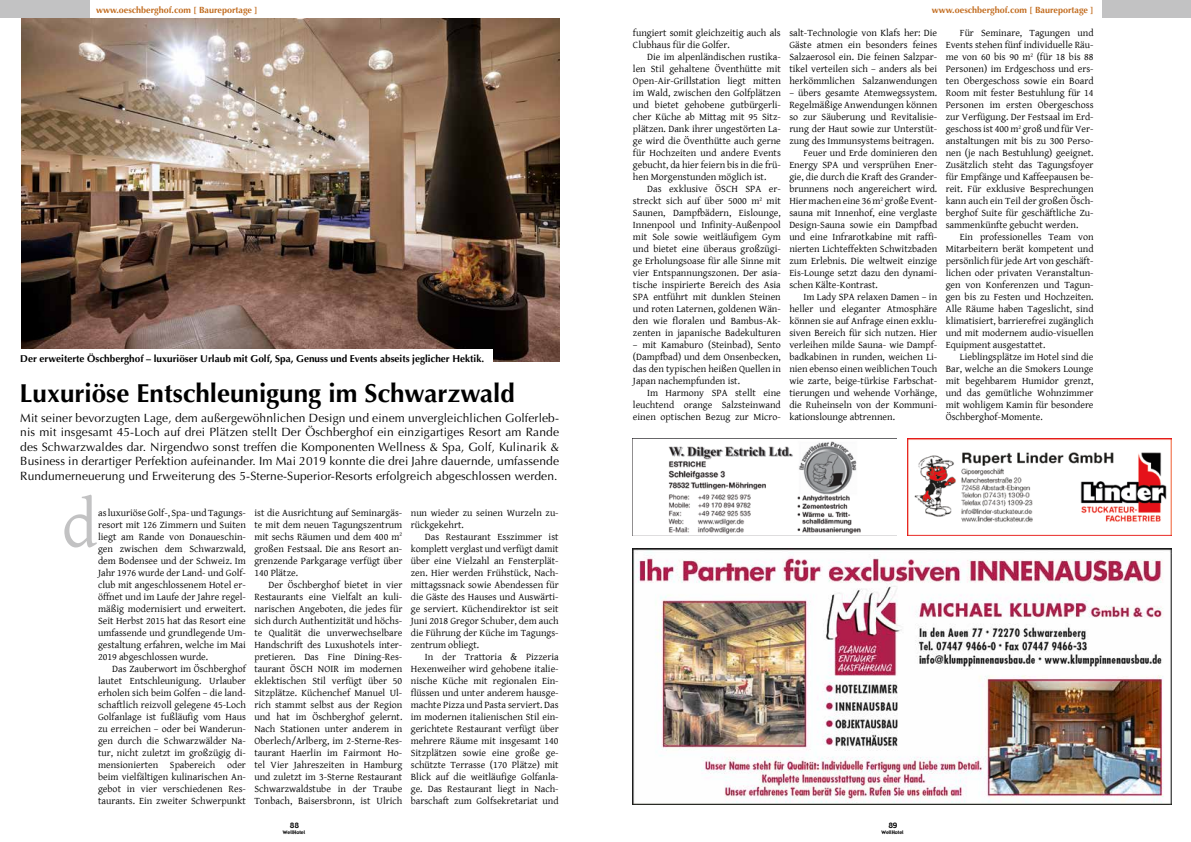
<style>
.page{position:relative;width:1191px;height:842px;background:#fff}
.page>*{position:absolute;margin:0;border:0;box-sizing:border-box;transform-origin:0 0}
.t1{font:68.5px "Gentium Basic";color:#c2c2c3}
.t2{font:700 26px "Optima";color:#000}
.t3{font:12px/14.4px "Optima";letter-spacing:.01em;color:#000;text-align:justify}
.t4{font:10px/12px "Gentium Basic";color:#000;text-align:justify}
.t5{font:700 10px "Optima";color:#000}
.t6{font:700 9px "Optima";color:#c26c1f}
.t7{font:7.3px "Gadget";color:#000}
.t8{font:4.8px "Gadget";color:#000}
</style>
<div class="page">
<img style="left:21px;top:17px;width:538px;height:344px">
<div style="left:20px;top:349px;width:473px;height:23px;background:#fff"></div>
<div style="left:0;top:0;width:89px;height:17px;background:#c2c2c3"></div>
<div style="left:1102px;top:0;width:89px;height:17px;background:#c2c2c3"></div>
<img style="left:632px;top:549px;width:539px;height:255px">
<img style="left:907px;top:439px;width:264px;height:96px">
<img style="left:632px;top:439px;width:229px;height:96px">
<p class="t6" style="left:96px;top:5px;width:163px">www.oeschberghof.com [ Baureportage ]</p>
<p class="t6" style="left:932px;top:5px;width:163px">www.oeschberghof.com [ Baureportage ]</p>
<p class="t4" style="left:633px;top:27px;width:149px">fungiert somit gleichzeitig auch als<br>Clubhaus für die Golfer.</p>
<p class="t4" style="left:633px;top:51px;width:149px;text-indent:14px">Die im alpenländischen rustika&shy;len Stil gehaltene Öventhütte mit Open-Air-Grillstation liegt mitten im Wald, zwischen den Golfplätzen und bietet gehobene gutbürgerli&shy;cher Küche ab Mittag mit 95 Sitz&shy;plätzen. Dank ihrer ungestörten La&shy;ge wird die Öventhütte auch gerne für Hochzeiten und andere Events gebucht, da hier feiern bis in die frü&shy;hen Morgenstunden möglich ist.</p>
<p class="t4" style="left:633px;top:183px;width:149px;text-indent:14px">Das exklusive ÖSCH SPA er&shy;streckt sich auf über 5000 m<sup>2</sup> mit Saunen, Dampfbädern, Eislounge, Innenpool und Infinity-Außenpool mit Sole sowie weitläufigem Gym und bietet eine überaus großzügi&shy;ge Erholungsoase für alle Sinne mit vier Entspannungszonen. Der asia&shy;tische inspirierte Bereich des Asia SPA entführt mit dunklen Steinen und roten Laternen, goldenen Wän&shy;den wie floralen und Bambus-Ak&shy;zenten in japanische Badekulturen</p>
<p class="t4" style="left:633px;top:339px;width:149px">– mit Kamaburo (Steinbad), Sento (Dampfbad) und dem Onsenbecken, das den typischen heißen Quellen in Japan nachempfunden ist.</p>
<p class="t4" style="left:633px;top:387px;width:149px;text-indent:14px">Im Harmony SPA stellt eine leuchtend orange Salzsteinwand einen optischen Bezug zur Micro-</p>
<p class="t4" style="left:789px;top:27px;width:149px">salt-Technologie von Klafs her: Die Gäste atmen ein besonders feines Salzaerosol ein. Die feinen Salzpar&shy;tikel verteilen sich – anders als bei herkömmlichen Salzanwendungen</p>
<p class="t4" style="left:789px;top:87px;width:149px">– übers gesamte Atemwegssystem.</p>
<p class="t4" style="left:789px;top:99px;width:149px">Regelmäßige Anwendungen können</p>
<p class="t4" style="left:789px;top:111px;width:149px">so zur Säuberung und Revitalisie-</p>
<p class="t4" style="left:789px;top:123px;width:149px">rung der Haut sowie zur Unterstüt-</p>
<p class="t4" style="left:789px;top:135px;width:146px">zung des Immunsystems beitragen.</p>
<p class="t4" style="left:803px;top:147px;width:135px">Feuer und Erde dominieren den</p>
<p class="t4" style="left:789px;top:159px;width:149px">Energy SPA und versprühen Ener-</p>
<p class="t4" style="left:789px;top:171px;width:149px">gie, die durch die Kraft des Grander-</p>
<p class="t4" style="left:789px;top:183px;width:149px">brunnens noch angereichert wird.</p>
<p class="t4" style="left:789px;top:195px;width:149px">Hier machen eine 36 m<sup>2</sup> große Event-</p>
<p class="t4" style="left:789px;top:207px;width:149px">sauna mit Innenhof, eine verglaste</p>
<p class="t4" style="left:789px;top:219px;width:149px">Design-Sauna sowie ein Dampfbad</p>
<p class="t4" style="left:789px;top:231px;width:149px">und eine Infrarotkabine mit raffi-</p>
<p class="t4" style="left:789px;top:243px;width:149px">nierten Lichteffekten Schwitzbaden</p>
<p class="t4" style="left:789px;top:255px;width:149px">zum Erlebnis. Die weltweit einzige</p>
<p class="t4" style="left:789px;top:267px;width:149px">Eis-Lounge setzt dazu den dynami-</p>
<p class="t4" style="left:789px;top:279px;width:90px">schen Kälte-Kontrast.</p>
<p class="t4" style="left:803px;top:291px;width:135px">Im Lady SPA relaxen Damen – in</p>
<p class="t4" style="left:789px;top:303px;width:149px">heller und eleganter Atmosphäre</p>
<p class="t4" style="left:789px;top:315px;width:149px">können sie auf Anfrage einen exklu-</p>
<p class="t4" style="left:789px;top:327px;width:149px">siven Bereich für sich nutzen. Hier</p>
<p class="t4" style="left:789px;top:339px;width:149px">verleihen milde Sauna- wie Dampf-</p>
<p class="t4" style="left:789px;top:351px;width:149px">badkabinen in runden, weichen Li-</p>
<p class="t4" style="left:789px;top:363px;width:149px">nien ebenso einen weiblichen Touch</p>
<p class="t4" style="left:789px;top:375px;width:149px">wie zarte, beige-türkise Farbschat-</p>
<p class="t4" style="left:789px;top:387px;width:149px">tierungen und wehende Vorhänge,</p>
<p class="t4" style="left:789px;top:399px;width:149px">die Ruheinseln von der Kommuni-</p>
<p class="t4" style="left:789px;top:411px;width:107px">kationslounge abtrennen.</p>
<p class="t4" style="left:945px;top:27px;width:149px;text-indent:14px">Für Seminare, Tagungen und Events stehen fünf individuelle Räu&shy;me von 60 bis 90 m<sup>2</sup> (für 18 bis 88<br>Personen) im Erdgeschoss und ers&shy;ten Obergeschoss sowie ein Board Room mit fester Bestuhlung für 14<br>Personen im ersten Obergeschoss zur Verfügung. Der Festsaal im Erd&shy;geschoss ist 400 m<sup>2</sup> groß und für Ver&shy;anstaltungen mit bis zu 300 Perso&shy;nen (je nach Bestuhlung) geeignet.<br>Zusätzlich steht das Tagungsfoyer für Empfänge und Kaffeepausen be&shy;reit. Für exklusive Besprechungen kann auch ein Teil der großen Ösch&shy;berghof Suite für geschäftliche Zu&shy;sammenkünfte gebucht werden.</p>
<p class="t4" style="left:945px;top:231px;width:149px;text-indent:14px">Ein professionelles Team von Mitarbeitern berät kompetent und persönlich für jede Art von geschäft&shy;lichen oder privaten Veranstaltun&shy;gen von Konferenzen und Tagun&shy;gen bis zu Festen und Hochzeiten.<br>Alle Räume haben Tageslicht, sind klimatisiert, barrierefrei zugänglich und mit modernem audio-visuellen Equipment ausgestattet.</p>
<p class="t4" style="left:945px;top:351px;width:149px;text-indent:14px">Lieblingsplätze im Hotel sind die Bar, welche an die Smokers Lounge mit begehbarem Humidor grenzt, und das gemütliche Wohnzimmer mit wohligem Kamin für besondere Öschberghof-Momente.</p>
<p class="t5" style="left:20px;top:352px;width:465px">Der erweiterte Öschberghof – luxuriöser Urlaub mit Golf, Spa, Genuss und Events abseits jeglicher Hektik.</p>
<h2 class="t2" style="left:20px;top:378px;width:497px">Luxuriöse Entschleunigung im Schwarzwald</h2>
<p class="t3" style="left:20px;top:411px;width:540px">Mit seiner bevorzugten Lage, dem außergewöhnlichen Design und einem unvergleichlichen Golferleb&shy;nis mit insgesamt 45-Loch auf drei Plätzen stellt Der Öschberghof ein einzigartiges Resort am Rande des Schwarzwaldes dar. Nirgendwo sonst treffen die Komponenten Wellness &amp; Spa, Golf, Kulinarik &amp; Business in derartiger Perfektion aufeinander. Im Mai 2019 konnte die drei Jahre dauernde, umfassende Rundumerneuerung und Erweiterung des 5-Sterne-Superior-Resorts erfolgreich abgeschlossen werden.</p>
<h1 class="t1" style="left:62px;top:474px;width:37px">d</h1>
<p class="t4" style="left:98px;top:506px;width:149px">as luxuriöse Golf-, Spa- und Tagungs&shy;resort mit 126 Zimmern und Suiten liegt am Rande von Donaueschin&shy;gen zwischen dem Schwarzwald, dem Bodensee und der Schweiz. Im Jahr 1976 wurde der Land- und Golf&shy;club mit angeschlossenem Hotel er&shy;öffnet und im Laufe der Jahre regel&shy;mäßig modernisiert und erweitert.<br>Seit Herbst 2015 hat das Resort eine umfassende und grundlegende Um&shy;gestaltung erfahren, welche im Mai 2019 abgeschlossen wurde.</p>
<p class="t4" style="left:98px;top:662px;width:149px;text-indent:14px">Das Zauberwort im Öschberghof lautet Entschleunigung. Urlauber erholen sich beim Golfen – die land&shy;schaftlich reizvoll gelegene 45-Loch Golfanlage ist fußläufig vom Haus zu erreichen – oder bei Wanderun&shy;gen durch die Schwarzwälder Na&shy;tur, nicht zuletzt im großzügig di&shy;mensionierten Spabereich oder beim vielfältigen kulinarischen An&shy;gebot in vier verschiedenen Res&shy;taurants. Ein zweiter Schwerpunkt</p>
<p class="t4" style="left:411px;top:506px;width:149px">nun wieder zu seinen Wurzeln zu&shy;rückgekehrt.</p>
<p class="t4" style="left:411px;top:530px;width:149px;text-indent:14px">Das Restaurant Esszimmer ist komplett verglast und verfügt damit über eine Vielzahl an Fensterplät&shy;zen. Hier werden Frühstück, Nach&shy;mittagssnack sowie Abendessen für die Gäste des Hauses und Auswärti&shy;ge serviert. Küchendirektor ist seit Juni 2018 Gregor Schuber, dem auch die Führung der Küche im Tagungs&shy;zentrum obliegt.</p>
<p class="t4" style="left:411px;top:650px;width:149px;text-indent:14px">In der Trattoria &amp; Pizzeria Hexenweiher wird gehobene italie&shy;nische Küche mit regionalen Ein&shy;flüssen und unter anderem hausge&shy;machte Pizza und Pasta serviert. Das im modernen italienischen Stil ein&shy;gerichtete Restaurant verfügt über mehrere Räume mit insgesamt 140<br>Sitzplätzen sowie eine große ge&shy;schützte Terrasse (170 Plätze) mit Blick auf die weitläufige Golfanla&shy;ge. Das Restaurant liegt in Nach&shy;barschaft zum Golfsekretariat und</p>
<p class="t4" style="left:254px;top:506px;width:149px">ist die Ausrichtung auf Seminargäs&shy;te mit dem neuen Tagungszentrum mit sechs Räumen und dem 400 m<sup>2 </sup>großen Festsaal. Die ans Resort an&shy;grenzende Parkgarage verfügt über 140 Plätze.</p>
<p class="t4" style="left:254px;top:578px;width:149px;text-indent:14px">Der Öschberghof bietet in vier Restaurants eine Vielfalt an kuli&shy;narischen Angeboten, die jedes für sich durch Authentizität und höchs&shy;te Qualität die unverwechselbare Handschrift des Luxushotels inter&shy;pretieren. Das Fine Dining-Res&shy;taurant ÖSCH NOIR im modernen eklektischen Stil verfügt über 50<br>Sitzplätze. Küchenchef Manuel Ul&shy;rich stammt selbst aus der Region und hat im Öschberghof gelernt.<br>Nach Stationen unter anderem in Oberlech/Arlberg, im 2-Sterne-Res&shy;taurant Haerlin im Fairmont Ho&shy;tel Vier Jahreszeiten in Hamburg und zuletzt im 3-Sterne Restaurant Schwarzwaldstube in der Traube Tonbach, Baisersbronn, ist Ulrich</p>
<p class="t7" style="left:290px;top:821px;width:11px">88</p>
<p class="t8" style="left:283px;top:829px;width:24px">WellHotel</p>
<p class="t7" style="left:888px;top:821px;width:11px">89</p>
<p class="t8" style="left:881px;top:829px;width:24px">WellHotel</p>
</div>
